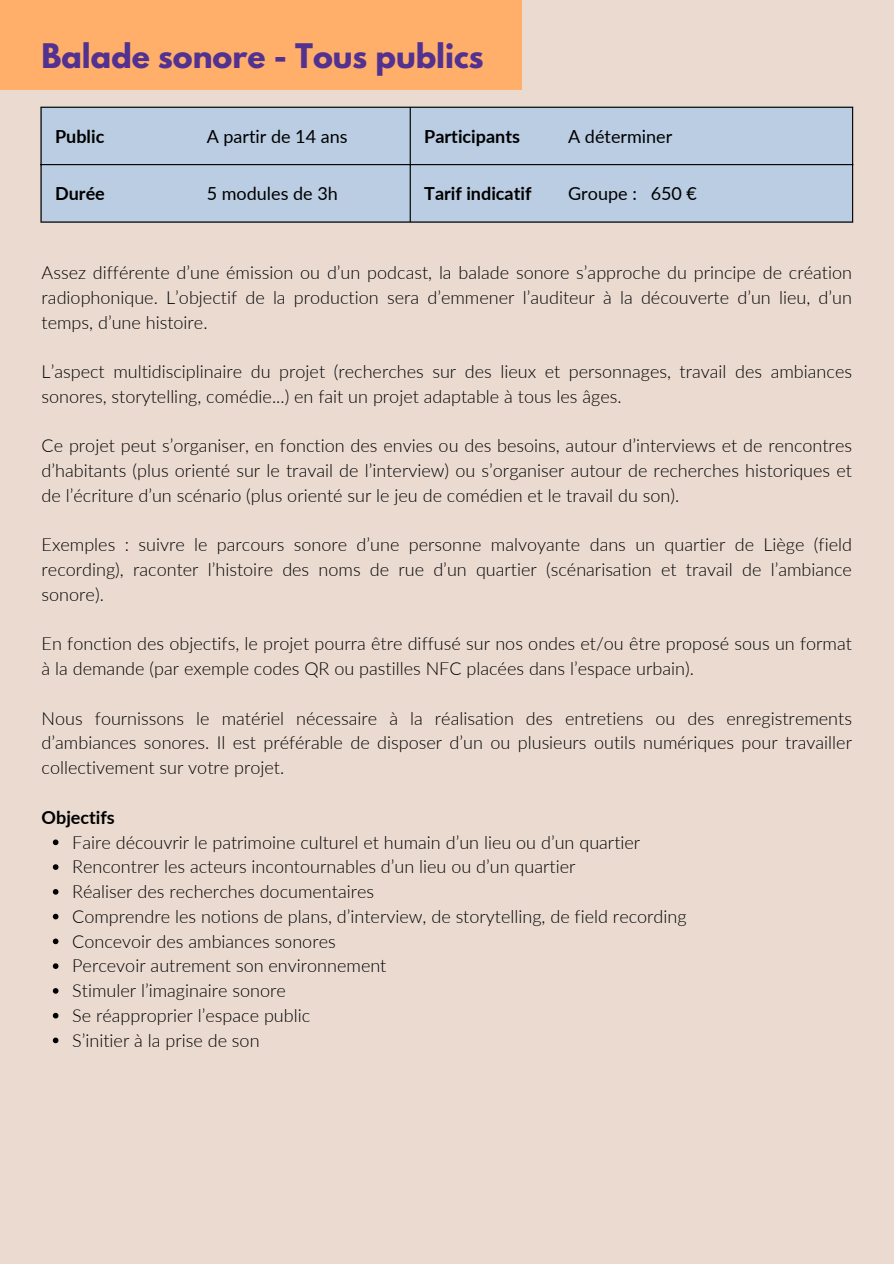
<style>
.page{position:relative;width:894px;height:1264px;background:#fff}
.page>*{position:absolute;margin:0;border:0;box-sizing:border-box;transform-origin:0 0}
.t1{font:700 30px "League Spartan";color:#533191}
.t2{font:300 18px/24.8px "Lato";color:#000;text-align:justify}
.t3{font:18px "Lato";color:#000}
.t4{font:700 18px "Lato";color:#000}
</style>
<div class="page">
<div style="left:0;top:0;width:893px;height:1263px;background:#eadad0"></div>
<div style="left:42px;top:108px;width:809px;height:113px;background:#bacde3"></div>
<hr style="left:40px;top:108px;width:2px;height:113px;background:#000">
<hr style="left:409px;top:108px;width:1px;height:113px;background:#000">
<hr style="left:851px;top:108px;width:1px;height:113px;background:#000">
<hr style="left:40px;top:107px;width:812px;height:1px;background:#000">
<hr style="left:40px;top:164px;width:812px;height:1px;background:#000">
<hr style="left:40px;top:221px;width:812px;height:1px;background:#000">
<svg style="left:53px;top:839px;width:5px;height:6px"></svg>
<svg style="left:53px;top:864px;width:5px;height:5px"></svg>
<svg style="left:53px;top:889px;width:5px;height:5px"></svg>
<svg style="left:53px;top:913px;width:5px;height:6px"></svg>
<svg style="left:53px;top:938px;width:5px;height:6px"></svg>
<svg style="left:53px;top:963px;width:5px;height:5px"></svg>
<svg style="left:53px;top:988px;width:5px;height:5px"></svg>
<svg style="left:53px;top:1012px;width:5px;height:6px"></svg>
<svg style="left:53px;top:1037px;width:5px;height:6px"></svg>
<div style="left:0;top:0;width:521px;height:89px;background:#ffaf6a"></div>
<p class="t1" style="left:41px;top:41px;width:443px">Balade sonore - Tous publics</p>
<p class="t4" style="left:55px;top:125px;width:51px">Public</p>
<h1 class="t3" style="left:207px;top:125px;width:142px">A partir de 14 ans</h1>
<p class="t4" style="left:424px;top:125px;width:97px">Participants</p>
<p class="t3" style="left:568px;top:125px;width:106px">A déterminer</p>
<p class="t4" style="left:55px;top:182px;width:51px">Durée</p>
<p class="t3" style="left:207px;top:182px;width:133px">5 modules de 3h</p>
<p class="t4" style="left:424px;top:182px;width:109px">Tarif indicatif</p>
<p class="t3" style="left:568px;top:182px;width:130px">Groupe : 650 €</p>
<p class="t2" style="left:42px;top:260px;width:811px">Assez différente d’une émission ou d’un podcast, la balade sonore s’approche du principe de création radiophonique. L’objectif de la production sera d’emmener l’auditeur à la découverte d’un lieu, d’un temps, d’une histoire.</p>
<p class="t2" style="left:42px;top:359px;width:811px">L’aspect multidisciplinaire du projet (recherches sur des lieux et personnages, travail des ambiances sonores, storytelling, comédie...) en fait un projet adaptable à tous les âges.</p>
<p class="t2" style="left:42px;top:433px;width:811px">Ce projet peut s’organiser, en fonction des envies ou des besoins, autour d’interviews et de rencontres d’habitants (plus orienté sur le travail de l’interview) ou s’organiser autour de recherches historiques et de l’écriture d’un scénario (plus orienté sur le jeu de comédien et le travail du son).</p>
<p class="t2" style="left:42px;top:532px;width:811px">Exemples : suivre le parcours sonore d’une personne malvoyante dans un quartier de Liège (field recording), raconter l’histoire des noms de rue d’un quartier (scénarisation et travail de l’ambiance sonore).</p>
<p class="t2" style="left:42px;top:631px;width:811px">En fonction des objectifs, le projet pourra être diffusé sur nos ondes et/ou être proposé sous un format à la demande (par exemple codes QR ou pastilles NFC placées dans l’espace urbain).</p>
<p class="t2" style="left:42px;top:705px;width:811px">Nous fournissons le matériel nécessaire à la réalisation des entretiens ou des enregistrements d’ambiances sonores. Il est préférable de disposer d’un ou plusieurs outils numériques pour travailler collectivement sur votre projet.</p>
<p class="t4" style="left:42px;top:806px;width:75px">Objectifs</p>
<p class="t2" style="left:72px;top:829px;width:569px">Faire découvrir le patrimoine culturel et humain d’un lieu ou d’un quartier</p>
<h2 class="t2" style="left:72px;top:854px;width:504px">Rencontrer les acteurs incontournables d’un lieu ou d’un quartier</h2>
<p class="t2" style="left:72px;top:878px;width:303px">Réaliser des recherches documentaires</p>
<p class="t2" style="left:72px;top:903px;width:615px">Comprendre les notions de plans, d’interview, de storytelling, de field recording</p>
<p class="t2" style="left:72px;top:928px;width:265px">Concevoir des ambiances sonores</p>
<p class="t2" style="left:72px;top:953px;width:316px">Percevoir autrement son environnement</p>
<p class="t2" style="left:72px;top:977px;width:215px">Stimuler l’imaginaire sonore</p>
<p class="t2" style="left:72px;top:1002px;width:239px">Se réapproprier l’espace public</p>
<p class="t2" style="left:72px;top:1027px;width:189px">S’initier à la prise de son</p>
</div>
